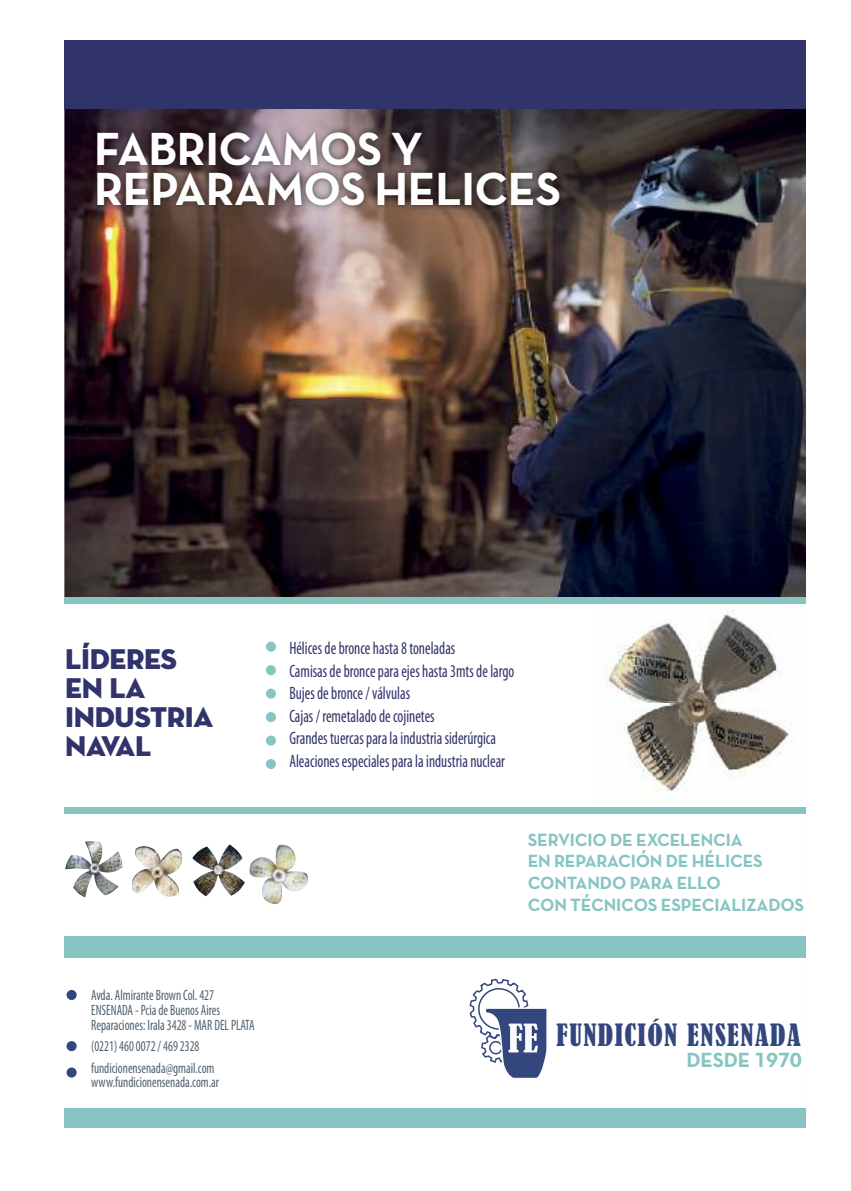
<style>
.page{position:relative;width:851px;height:1191px;background:#fff}
.page>*{position:absolute;margin:0;border:0;box-sizing:border-box;transform-origin:0 0}
.t1{font:47.25px/39.5px "Neutra Text TF Bold Alt";letter-spacing:-.01em;color:#fefefe}
.t2{font:29.1px/29.1px "Neutra Disp Titling";letter-spacing:-.01em;color:#31336b}
.t3{font:condensed 28.5px "Bernard";letter-spacing:.05em;color:#33467d}
.t4{font:20.85px "Neutra Text TF Bold Alt";letter-spacing:-.01em;color:#87c5c3}
.t5{font:condensed 18px/22.5px "Myriad Pro";color:#31336b;scale:.85 1}
.t6{font:18px/21.6px "Neutra Text TF Bold Alt";letter-spacing:-.01em;color:#87c5c3}
.t7{font:condensed 15px/15px "Myriad Pro";color:#51626f;scale:.85 1}
</style>
<div class="page">
<img style="left:65px;top:108px;width:741px;height:489px">
<div style="left:64px;top:40px;width:744px;height:68px;background:#31336b"></div>
<img style="left:84px;top:115px;width:487px;height:111px">
<img style="left:65px;top:841px;width:57px;height:56px">
<img style="left:192px;top:844px;width:53px;height:52px">
<img style="left:131px;top:846px;width:52px;height:50px">
<img style="left:249px;top:844px;width:59px;height:61px">
<div style="left:64px;top:1108px;width:744px;height:19px;background:#87c5c3"></div>
<div style="left:64px;top:936px;width:744px;height:22px;background:#87c5c3"></div>
<div style="left:64px;top:597px;width:744px;height:6px;background:#87c5c3"></div>
<div style="left:64px;top:807px;width:744px;height:6px;background:#87c5c3"></div>
<div style="left:67px;top:990px;width:10px;height:10px;background:#33467d;border-radius:50%"></div>
<div style="left:266px;top:641px;width:10px;height:10px;background:#87c5c3;border-radius:50%"></div>
<div style="left:266px;top:665px;width:10px;height:10px;background:#87c5c3;border-radius:50%"></div>
<div style="left:266px;top:688px;width:10px;height:10px;background:#87c5c3;border-radius:50%"></div>
<div style="left:266px;top:712px;width:10px;height:10px;background:#87c5c3;border-radius:50%"></div>
<div style="left:266px;top:735px;width:10px;height:10px;background:#87c5c3;border-radius:50%"></div>
<div style="left:266px;top:759px;width:10px;height:10px;background:#87c5c3;border-radius:50%"></div>
<div style="left:67px;top:1041px;width:10px;height:10px;background:#33467d;border-radius:50%"></div>
<div style="left:67px;top:1067px;width:10px;height:10px;background:#33467d;border-radius:50%"></div>
<svg style="left:469px;top:978px;width:78px;height:100px"></svg>
<img style="left:594px;top:566px;width:210px;height:226px">
<hr style="left:806px;top:32px;width:2px;height:1095px;background:#fefefe">
<hr style="left:64px;top:32px;width:1px;height:1095px;background:#fefefe">
<h1 class="t1" style="left:94px;top:129px;width:468px">FABRICAMOS Y<br>REPARAMOS HELICES</h1>
<h2 class="t2" style="left:65px;top:644px;width:149px">LÍDERES<br>EN LA<br>INDUSTRIA<br>NAVAL</h2>
<p class="t7" style="left:91px;top:989px;width:194px">Avda. Almirante Brown Col. 427<br>ENSENADA - Pcia de Buenos Aires<br>Reparaciones: Irala 3428 - MAR DEL PLATA</p>
<p class="t7" style="left:91px;top:1039px;width:129px">(0221) 460 0072 / 469 2328</p>
<p class="t7" style="left:91px;top:1062px;width:152px;line-height:13.5px">fundicionensenada@gmail.com www.fundicionensenada.com.ar</p>
<p class="t5" style="left:289px;top:638px;width:266px">Hélices de bronce hasta 8 toneladas<br>Camisas de bronce para ejes hasta 3mts de largo Bujes de bronce / válvulas<br>Cajas / remetalado de cojinetes<br>Grandes tuercas para la industria siderúrgica Aleaciones especiales para la industria nuclear</p>
<p class="t6" style="left:527px;top:828px;width:278px">SERVICIO DE EXCELENCIA<br>EN REPARACIÓN DE HÉLICES<br>CONTANDO PARA ELLO<br>CON TÉCNICOS ESPECIALIZADOS</p>
<h3 class="t3" style="left:556px;top:1019px;width:246px">FUNDICIÓN ENSENADA</h3>
<p class="t4" style="left:686px;top:1047px;width:117px">DESDE 1970</p>
</div>
